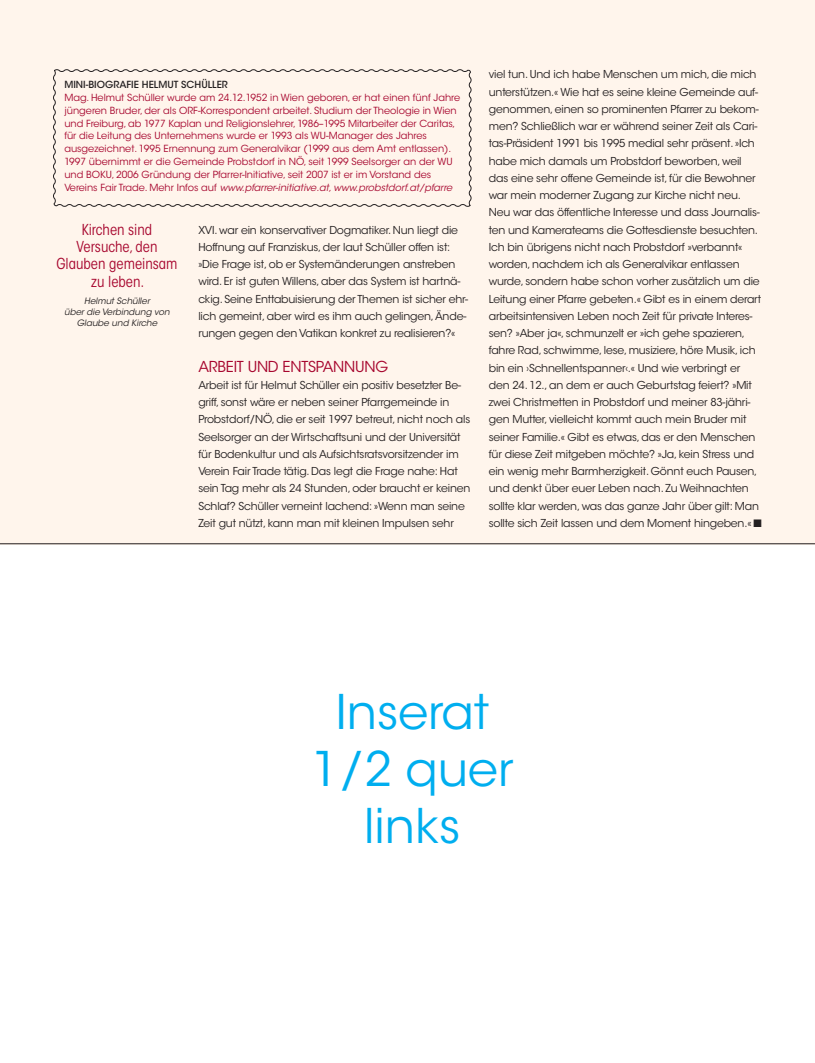
<style>
.page{position:relative;width:815px;height:1063px;background:#fff}
.page>*{position:absolute;margin:0;border:0;box-sizing:border-box;transform-origin:0 0}
.t1{font:47.5px/57px "ITC Avant Garde Std";color:#00aeef;text-align:center}
.t2{font:condensed 15px/17.2px "ITC Avant Garde Std";color:#a7062e;text-align:center}
.t3{font:15px "ITC Avant Garde Std";color:#a7062e}
.t4{font:10.88px/17.2px "ITC Avant Garde Std";letter-spacing:-.015em;color:#231f20}
.t5{font:9.75px/13px "ITC Avant Garde Std";color:#a7062e}
.t6{font:500 9.75px "ITC Avant Garde Std";color:#231f20}
.t7{font:italic 8.75px/11.2px "ITC Avant Garde Std";color:#231f20;text-align:center}
.s1{font-style:italic}
</style>
<div class="page">
<div style="left:0;top:0;width:815px;height:544px;background:#fff5ec"></div>
<svg style="left:53px;top:69px;width:419px;height:138px"></svg>
<hr style="left:0;top:543px;width:815px;height:1px;background:#231f20">
<p class="t6" style="left:64px;top:78px;width:165px">MINI-BIOGRAFIE HELMUT SCHÜLLER</p>
<p class="t5" style="left:64px;top:91px;width:397px">Mag. Helmut Schüller wurde am 24.12.1952 in Wien geboren, er hat einen fünf Jahre jüngeren Bruder, der als ORF-Korrespondent arbeitet. Studium der Theologie in Wien und Freiburg, ab 1977 Kaplan und Religionslehrer, 1986–1995 Mitarbeiter der Caritas, für die Leitung des Unternehmens wurde er 1993 als WU-Manager des Jahres ausgezeichnet. 1995 Ernennung zum Generalvikar (1999 aus dem Amt entlassen).<br>1997 übernimmt er die Gemeinde Probstdorf in NÖ, seit 1999 Seelsorger an der WU und BOKU, 2006 Gründung der Pfarrer-Initiative, seit 2007 ist er im Vorstand des Vereins Fair Trade. Mehr Infos auf <span class="s1">www.pfarrer-initiative.at, www.probstdorf.at/pfarre</span></p>
<h2 class="t2" style="left:56px;top:221px;width:123px">Kirchen sind<br>Versuche, den<br>Glauben gemeinsam zu leben.</h2>
<p class="t7" style="left:64px;top:295px;width:107px">Helmut Schüller<br>über die Verbindung von<br>Glaube und Kirche</p>
<p class="t4" style="left:198px;top:221px;width:271px">XVI. war ein konservativer Dogmatiker. Nun liegt die Hoffnung auf Franziskus, der laut Schüller offen ist: »Die Frage ist, ob er Systemänderungen anstreben wird. Er ist guten Willens, aber das System ist hartnä&shy;ckig. Seine Enttabuisierung der Themen ist sicher ehr&shy;lich gemeint, aber wird es ihm auch gelingen, Ände&shy;rungen gegen den Vatikan konkret zu realisieren?«</p>
<h2 class="t3" style="left:198px;top:357px;width:18px">Arbei</h2>
<h2 class="t3" style="left:237px;top:357px;width:150px">t und Entspannung</h2>
<p class="t4" style="left:198px;top:376px;width:274px">Arbeit ist für Helmut Schüller ein positiv besetzter Be&shy;griff, sonst wäre er neben seiner Pfarrgemeinde in Probstdorf/NÖ, die er seit 1997 betreut, nicht noch als Seelsorger an der Wirtschaftsuni und der Universität für Bodenkultur und als Aufsichtsratsvorsitzender im Verein Fair Trade tätig. Das legt die Frage nahe: Hat sein Tag mehr als 24 Stunden, oder braucht er keinen Schlaf? Schüller verneint lachend: »Wenn man seine Zeit gut nützt, kann man mit kleinen Impulsen sehr</p>
<p class="t4" style="left:489px;top:66px;width:275px">viel tun. Und ich habe Menschen um mich, die mich unterstützen.« Wie hat es seine kleine Gemeinde auf&shy;genommen, einen so prominenten Pfarrer zu bekom&shy;men? Schließlich war er während seiner Zeit als Cari&shy;tas-Präsident 1991 bis 1995 medial sehr präsent. »Ich habe mich damals um Probstdorf beworben, weil das eine sehr offene Gemeinde ist, für die Bewohner war mein moderner Zugang zur Kirche nicht neu.<br>Neu war das öffentliche Interesse und dass Journalis&shy;ten und Kamerateams die Gottesdienste besuchten.<br>Ich bin übrigens nicht nach Probstdorf »verbannt« worden, nachdem ich als Generalvikar entlassen wurde, sondern habe schon vorher zusätzlich um die Leitung einer Pfarre gebeten.« Gibt es in einem derart arbeitsintensiven Leben noch Zeit für private Interes&shy;sen? »Aber ja«, schmunzelt er »ich gehe spazieren, fahre Rad, schwimme, lese, musiziere, höre Musik, ich bin ein ›Schnellentspanner‹.« Und wie verbringt er den 24. 12., an dem er auch Geburtstag feiert? »Mit zwei Christmetten in Probstdorf und meiner 83-jähri&shy;gen Mutter, vielleicht kommt auch mein Bruder mit seiner Familie.« Gibt es etwas, das er den Menschen für diese Zeit mitgeben möchte? »Ja, kein Stress und ein wenig mehr Barmherzigkeit. Gönnt euch Pausen, und denkt über euer Leben nach. Zu Weihnachten sollte klar werden, was das ganze Jahr über gilt: Man sollte sich Zeit lassen und dem Moment hingeben.« ■</p>
<h1 class="t1" style="left:311px;top:684px;width:204px">Inserat<br>1/2 quer links</h1>
</div>
